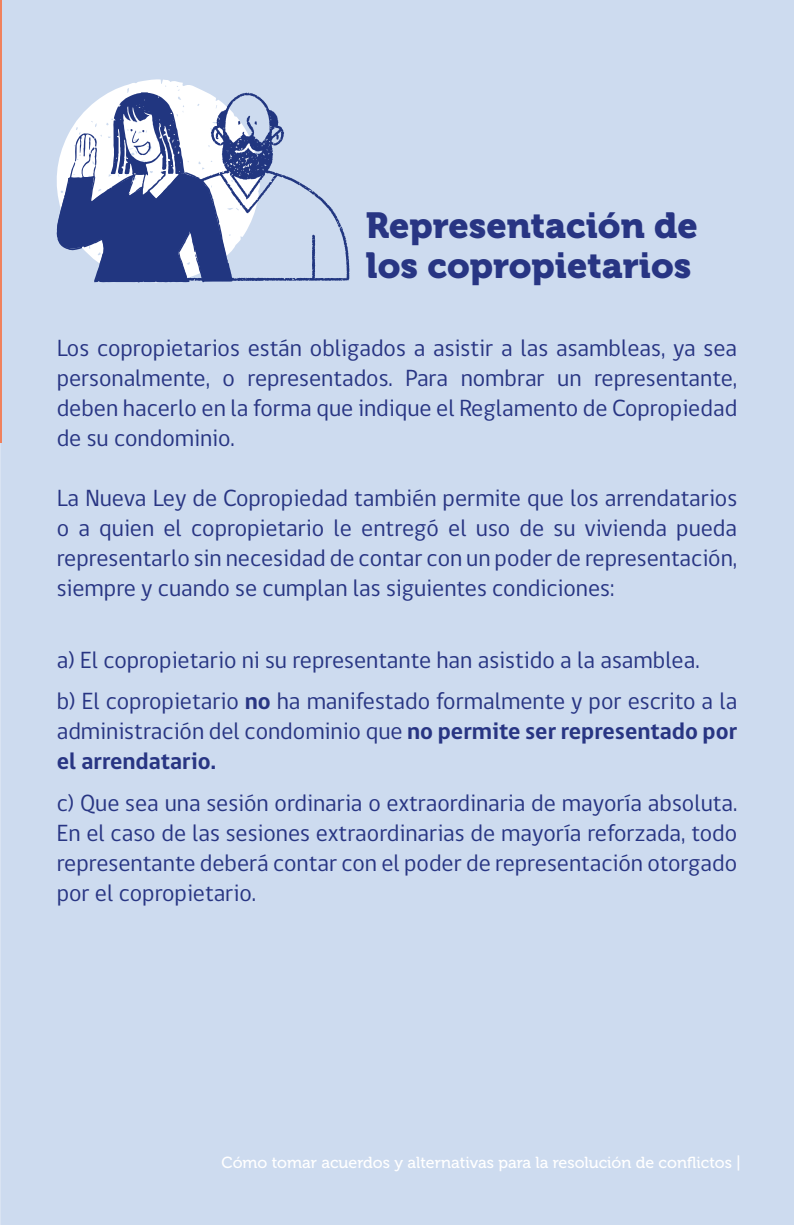
<style>
.page{position:relative;width:794px;height:1225px;background:#cddbef}
.page>*{position:absolute;margin:0;border:0;box-sizing:border-box;transform-origin:0 0}
.t1{font:36px/40px "Museo 900";color:#283583}
.t2{font:24px/30px "gob CL";color:#283583;text-align:justify}
.t3{font:700 24px/30px "gob CL";color:#283583}
.t4{font:16px "Museo 500";color:#fff}
.s1{font-weight:700}
.s2{font-weight:400}
</style>
<div class="page">
<hr style="left:0;top:0;width:1px;height:442px;background:#f0815d">
<svg style="left:94px;top:79px;width:111px;height:204px"></svg>
<svg style="left:56px;top:92px;width:293px;height:190px"></svg>
<h1 class="t1" style="left:366px;top:205px;width:333px">Representación de los copropietarios</h1>
<p class="t2" style="left:57px;top:334px;width:682px">Los copropietarios están obligados a asistir a las asambleas, ya sea personalmente, o representados. Para nombrar un representante, deben hacerlo en la forma que indique el Reglamento de Copropiedad de su condominio.</p>
<p class="t2" style="left:57px;top:484px;width:682px">La Nueva Ley de Copropiedad también permite que los arrendatarios o a quien el copropietario le entregó el uso de su vivienda pueda representarlo sin necesidad de contar con un poder de representación, siempre y cuando se cumplan las siguientes condiciones:</p>
<p class="t2" style="left:57px;top:639px;width:682px;line-height:41.4px">a) El copropietario ni su representante han asistido a la asamblea.<br>b) El copropietario <span class="s1">no</span> ha manifestado formalmente y por escrito a la</p>
<p class="t3" style="left:57px;top:717px;width:682px"><span class="s2">administración del condominio que</span> no permite ser representado por el arrendatario.</p>
<p class="t2" style="left:57px;top:788px;width:682px">c) Que sea una sesión ordinaria o extraordinaria de mayoría absoluta.<br>En el caso de las sesiones extraordinarias de mayoría reforzada, todo representante deberá contar con el poder de representación otorgado por el copropietario.</p>
<p class="t4" style="left:221px;top:1153px;width:521px">Cómo tomar acuerdos y alternativas para la resolución de conflictos |</p>
</div>
